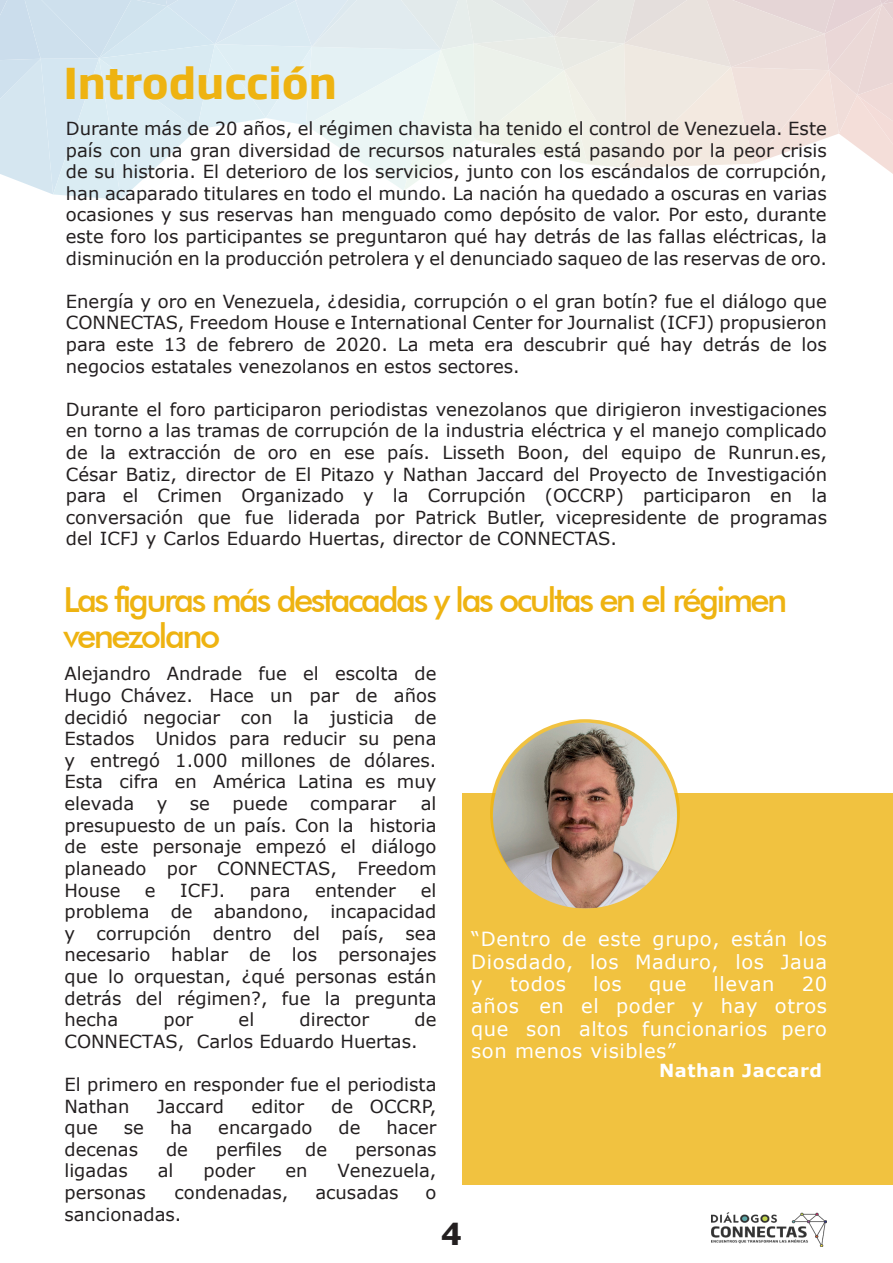
<style>
.page{position:relative;width:893px;height:1263px;background:#fff}
.page>*{position:absolute;margin:0;border:0;box-sizing:border-box;transform-origin:0 0}
.texto{font:700 42px "Soho Gothic Pro";color:#eeb311}
.texto-2{font:500 34.5px/36px "Futura BT";letter-spacing:-.075em;color:#eeb311}
.t1{font:700 30px "Soho Gothic Pro";color:#231f20}
.t2{font:19.5px/22.4px "Verdana";letter-spacing:.03em;color:#fff;text-align:justify}
.texto-3{font:18px/21.6px "Verdana";color:#231f20;text-align:justify}
.t3{font:700 18px "Verdana";letter-spacing:.03em;color:#fff}
</style>
<div class="page">
<svg style="left:0;top:0;width:893px;height:200px"></svg>
<div style="left:463px;top:793px;width:430px;height:391px;background:#f1c240"></div>
<img style="left:490px;top:719px;width:190px;height:190px">
<img style="left:711px;top:1212px;width:115px;height:34px">
<p class="texto" style="left:64px;top:50px;width:275px">Introducción</p>
<p class="texto-3" style="left:66px;top:117px;width:763px">Durante más de 20 años, el régimen chavista ha tenido el control de Venezuela. Este país con una gran diversidad de recursos naturales está pasando por la peor crisis de su historia. El deterioro de los servicios, junto con los escándalos de corrupción, han acaparado titulares en todo el mundo. La nación ha quedado a oscuras en varias ocasiones y sus reservas han menguado como depósito de valor. Por esto, durante este foro los participantes se preguntaron qué hay detrás de las fallas eléctricas, la disminución en la producción petrolera y el denunciado saqueo de las reservas de oro.</p>
<p class="texto-3" style="left:66px;top:290px;width:763px">Energía y oro en Venezuela, ¿desidia, corrupción o el gran botín? fue el diálogo que CONNECTAS, Freedom House e International Center for Journalist (ICFJ) propusieron para este 13 de febrero de 2020. La meta era descubrir qué hay detrás de los negocios estatales venezolanos en estos sectores.</p>
<p class="texto-3" style="left:66px;top:398px;width:763px">Durante el foro participaron periodistas venezolanos que dirigieron investigaciones en torno a las tramas de corrupción de la industria eléctrica y el manejo complicado de la extracción de oro en ese país. Lisseth Boon, del equipo de Runrun.es, César Batiz, director de El Pitazo y Nathan Jaccard del Proyecto de Investigación para el Crimen Organizado y la Corrupción (OCCRP) participaron en la conversación que fue liderada por Patrick Butler, vicepresidente de programas del ICFJ y Carlos Eduardo Huertas, director de CONNECTAS.</p>
<p class="texto-2" style="left:63px;top:581px;width:725px">Las figuras más destacadas y las ocultas en el régimen venezolano</p>
<p class="texto-3" style="left:64px;top:663px;width:374px">Alejandro Andrade fue el escolta de Hugo Chávez. Hace un par de años decidió negociar con la justicia de Estados Unidos para reducir su pena y entregó 1.000 millones de dólares.<br>Esta cifra en América Latina es muy elevada y se puede comparar</p>
<p class="texto-3" style="left:64px;top:792px;width:374px;text-indent:356px">al presupuesto de un país. Con la historia de este personaje empezó el diálogo planeado por CONNECTAS, Freedom House</p>
<p class="texto-3" style="left:64px;top:879px;width:374px;text-indent:356px">el problema de abandono, incapacidad y corrupción dentro del país, sea necesario hablar de los personajes que lo orquestan, ¿qué personas están detrás del régimen?, fue la pregunta hecha</p>
<p class="texto-3" style="left:145px;top:879px;width:12px">e</p>
<p class="texto-3" style="left:180px;top:879px;width:47px">ICFJ.</p>
<p class="texto-3" style="left:250px;top:879px;width:42px">para</p>
<p class="texto-3" style="left:315px;top:879px;width:82px">entender</p>
<p class="t2" style="left:471px;top:928px;width:357px">“Dentro de este grupo, están los Diosdado, los Maduro, los Jaua y</p>
<p class="t2" style="left:510px;top:972px;width:58px">todos</p>
<p class="t2" style="left:593px;top:972px;width:30px">los</p>
<p class="t2" style="left:649px;top:972px;width:39px">que</p>
<p class="t2" style="left:714px;top:972px;width:62px">llevan</p>
<p class="t2" style="left:471px;top:972px;width:357px;text-indent:330px">20 años en el poder y hay otros que son altos funcionarios pero son menos visibles”</p>
<p class="t3" style="left:659px;top:1057px;width:165px">Nathan Jaccard</p>
<p class="texto-3" style="left:64px;top:1008px;width:374px;text-indent:350px">de<br>CONNECTAS, Carlos Eduardo Huertas.</p>
<p class="texto-3" style="left:64px;top:1073px;width:374px">El primero en responder fue el periodista<br>Nathan</p>
<p class="texto-3" style="left:163px;top:1008px;width:31px">por</p>
<p class="texto-3" style="left:239px;top:1008px;width:17px">el</p>
<p class="texto-3" style="left:300px;top:1008px;width:71px">director</p>
<p class="texto-3" style="left:157px;top:1095px;width:69px">Jaccard</p>
<p class="texto-3" style="left:251px;top:1095px;width:54px">editor</p>
<p class="texto-3" style="left:331px;top:1095px;width:107px">de OCCRP,</p>
<p class="texto-3" style="left:64px;top:1116px;width:35px">que</p>
<p class="texto-3" style="left:124px;top:1116px;width:22px">se</p>
<p class="texto-3" style="left:170px;top:1116px;width:24px">ha</p>
<p class="texto-3" style="left:218px;top:1116px;width:96px">encargado</p>
<p class="texto-3" style="left:338px;top:1116px;width:23px">de</p>
<p class="texto-3" style="left:386px;top:1116px;width:52px">hacer</p>
<p class="texto-3" style="left:64px;top:1138px;width:75px">decenas</p>
<p class="texto-3" style="left:166px;top:1138px;width:23px">de</p>
<p class="texto-3" style="left:216px;top:1138px;width:67px">perfiles</p>
<p class="texto-3" style="left:305px;top:1138px;width:23px">de</p>
<p class="texto-3" style="left:355px;top:1138px;width:83px">personas</p>
<p class="texto-3" style="left:64px;top:1160px;width:65px">ligadas</p>
<p class="texto-3" style="left:158px;top:1160px;width:17px">al</p>
<p class="texto-3" style="left:204px;top:1160px;width:53px">poder</p>
<p class="texto-3" style="left:285px;top:1160px;width:24px">en</p>
<p class="texto-3" style="left:337px;top:1160px;width:101px">Venezuela,</p>
<p class="texto-3" style="left:64px;top:1181px;width:83px">personas</p>
<p class="texto-3" style="left:175px;top:1181px;width:115px">condenadas,</p>
<p class="texto-3" style="left:315px;top:1181px;width:85px">acusadas</p>
<p class="texto-3" style="left:426px;top:1181px;width:12px">o</p>
<p class="texto-3" style="left:64px;top:1203px;width:118px">sancionadas.</p>
<h3 class="t1" style="left:441px;top:1210px;width:23px">4</h3>
</div>
